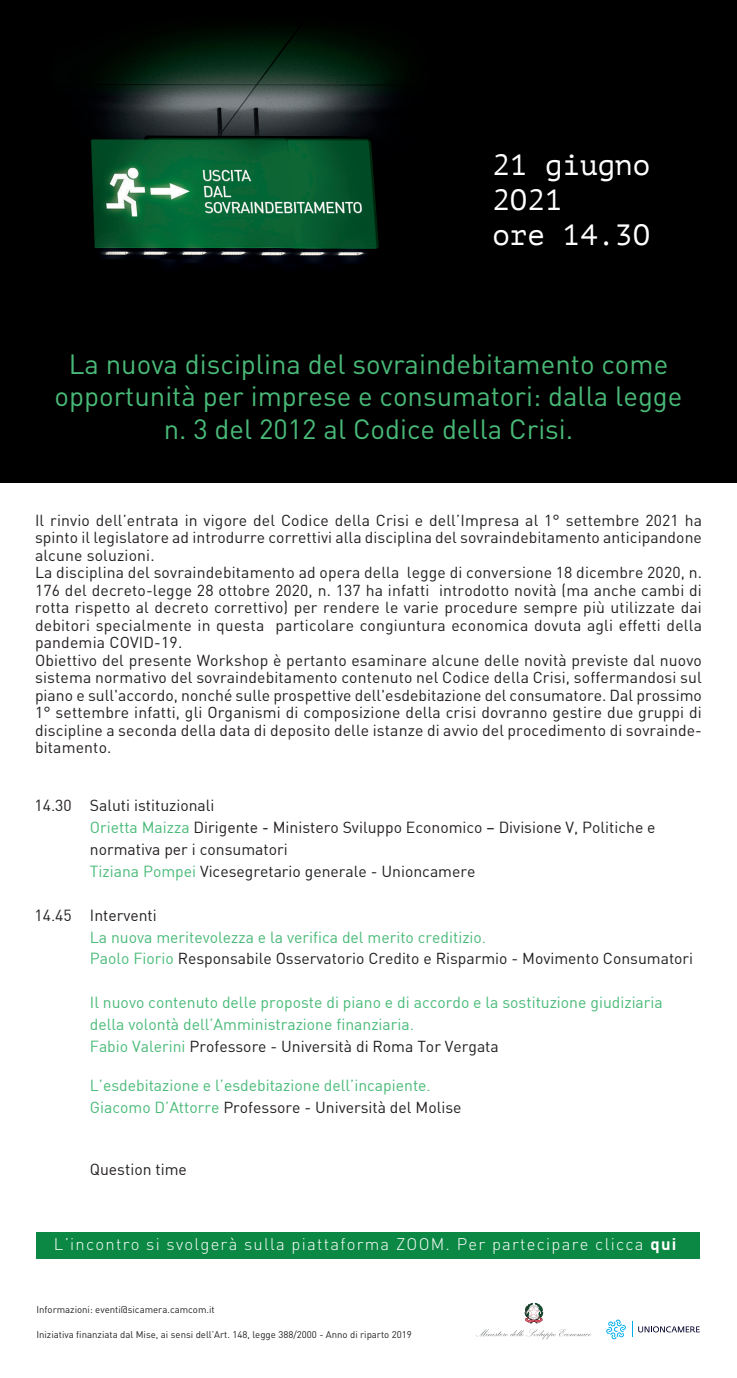
<style>
.page{position:relative;width:737px;height:1378px;background:#fff}
.page>*{position:absolute;margin:0;border:0;box-sizing:border-box;transform-origin:0 0}
.t1{font:29.22px/35.1px "PT Mono";color:#fff}
.t2{font:27.47px/32.5px "DIN";color:#49ba78;text-align:center}
.t3{font:300 16.62px "DIN";letter-spacing:.075em;color:#fff}
.t4{font:15.75px/17.5px "DIN";letter-spacing:.01em;color:#231f20}
.t5{font:15.75px/21.9px "DIN";color:#49ba78}
.t6{font:9.62px "DIN";color:#231f20}
.s1{color:#49ba78}
.s2{color:#231f20}
.s3{font-weight:700}
</style>
<div class="page">
<div style="left:37px;top:1232px;width:663px;height:26px;background:#0b8843"></div>
<svg style="left:606px;top:1319px;width:20px;height:19px"></svg>
<svg style="left:632px;top:1321px;width:67px;height:15px"></svg>
<svg style="left:476px;top:1302px;width:115px;height:36px"></svg>
<img style="left:0;top:0;width:737px;height:482px">
<h1 class="t1" style="left:492px;top:147px;width:159px">21 giugno<br>2O21<br>ore 14.3O</h1>
<h2 class="t2" style="left:55px;top:347px;width:629px">La nuova disciplina del sovraindebitamento come opportunità per imprese e consumatori: dalla legge n. 3 del 2012 al Codice della Crisi.</h2>
<p class="t4" style="left:35px;top:511px;width:668px">Il rinvio dell’entrata in vigore del Codice della Crisi e dell’Impresa al 1° settembre 2021 ha spinto il legislatore ad introdurre correttivi alla disciplina del sovraindebitamento anticipandone alcune soluzioni.<br>La disciplina del sovraindebitamento ad opera della legge di conversione 18 dicembre 2020, n.<br>176 del decreto-legge 28 ottobre 2020, n. 137 ha infatti introdotto novità (ma anche cambi di rotta rispetto al decreto correttivo) per rendere le varie procedure sempre più utilizzate dai debitori specialmente in questa particolare congiuntura economica dovuta agli effetti della pandemia COVID-19.<br>Obiettivo del presente Workshop è pertanto esaminare alcune delle novità previste dal nuovo sistema normativo del sovraindebitamento contenuto nel Codice della Crisi, soffermandosi sul piano e sull'accordo, nonché sulle prospettive dell'esdebitazione del consumatore. Dal prossimo 1° settembre infatti, gli Organismi di composizione della crisi dovranno gestire due gruppi di discipline a seconda della data di deposito delle istanze di avvio del procedimento di sovrainde&shy;bitamento.</p>
<p class="t4" style="left:35px;top:796px;width:39px">14.30</p>
<p class="t4" style="left:35px;top:905px;width:39px">14.45</p>
<p class="t4" style="left:90px;top:794px;width:567px;line-height:21.9px">Saluti istituzionali<br><span class="s1">Orietta Maizza</span> Dirigente - Ministero Sviluppo Economico – Divisione V, Politiche e normativa per i consumatori<br><span class="s1">Tiziana Pompei</span> Vicesegretario generale - Unioncamere</p>
<p class="t4" style="left:90px;top:905px;width:68px">Interventi</p>
<p class="t5" style="left:90px;top:925px;width:605px">La nuova meritevolezza e la verifica del merito creditizio.<br>Paolo Fiorio <span class="s2">Responsabile Osservatorio Credito e Risparmio - Movimento Consumatori</span></p>
<p class="t5" style="left:90px;top:991px;width:574px">Il nuovo contenuto delle proposte di piano e di accordo e la sostituzione giudiziaria della volontà dell’Amministrazione finanziaria.<br>Fabio Valerini <span class="s2">Professore - Università di Roma Tor Vergata</span></p>
<p class="t5" style="left:90px;top:1074px;width:373px">L’esdebitazione e l’esdebitazione dell’incapiente.<br>Giacomo D’Attorre <span class="s2">Professore - Università del Molise</span></p>
<p class="t4" style="left:90px;top:1159px;width:98px">Question time</p>
<p class="t3" style="left:54px;top:1233px;width:624px">L’incontro si svolgerà sulla piattaforma ZOOM. Per partecipare clicca <span class="s3">qui</span></p>
<p class="t6" style="left:36px;top:1303px;width:180px">Informazioni: eventi@sicamera.camcom.it</p>
<p class="t6" style="left:36px;top:1328px;width:377px">Iniziativa finanziata dal Mise, ai sensi dell’Art. 148, legge 388/2000 - Anno di riparto 2019</p>
</div>
